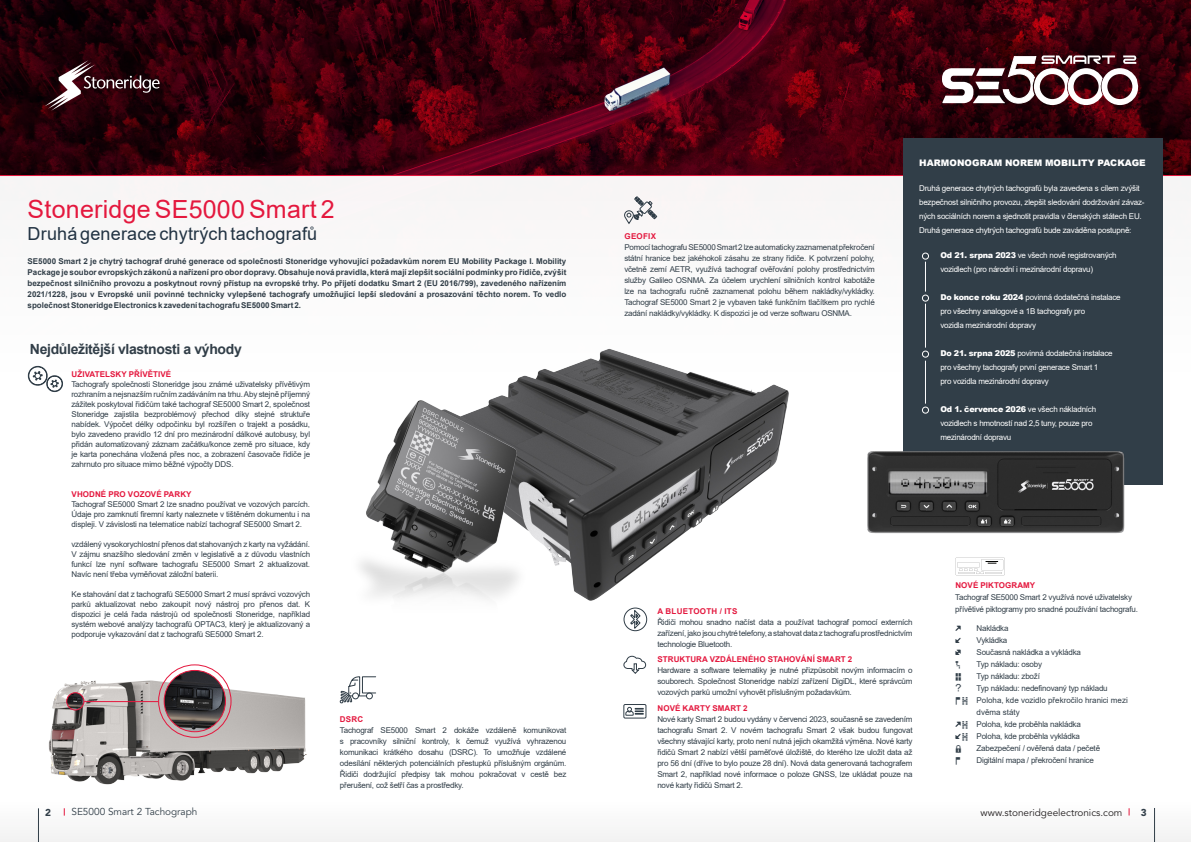
<style>
.page{position:relative;width:1191px;height:842px;background:#fff}
.page>*{position:absolute;margin:0;border:0;box-sizing:border-box;transform-origin:0 0}
.Header_Line_1_-_Red{font:25px "Arial";letter-spacing:.01em;color:#e4183e}
.Header_Line_1_-_Red-2{font:18px "Arial";letter-spacing:.01em;color:#213242}
.t1{font:700 14px "Arial";letter-spacing:-.025em;color:#313e48}
.t2{font:10px "Avenir LT Std";color:#231f20}
.t3{font:10px "Avenir LT Std";color:#313e48}
.t4{font:900 10px "Avenir LT Std";color:#313e48}
.t5{font:10px "SRE Smart 2 Print";color:#313e48}
.t6{font:900 9px "Arial";letter-spacing:.005em;color:#fff}
.t7{font:8px/11px "Arial";letter-spacing:-.025em;color:#313e48;text-align:justify}
.t8{font:8px/14px "Arial";letter-spacing:-.03em;color:#fff}
.Header_Line_1_-_Red-3{font:700 8px/11px "Arial";color:#313e48;text-align:justify}
.t9{font:700 8px "Arial";letter-spacing:.01em;color:#e4183e}
.t10{font:8px/12px "Arial";color:#313e48}
.t11{font:700 8px "Arial";letter-spacing:.035em;color:#e4183e}
.s1{font-weight:900}
</style>
<div class="page">
<img style="left:0;top:0;width:1191px;height:485px">
<hr style="left:0;top:175px;width:1191px;height:1px;background:#e4183e">
<hr style="left:38px;top:808px;width:1px;height:34px;background:#313e48">
<hr style="left:1154px;top:808px;width:1px;height:34px;background:#313e48">
<svg style="left:942px;top:55px;width:198px;height:50px"></svg>
<img style="left:405px;top:335px;width:421px;height:278px">
<img style="left:300px;top:362px;width:311px;height:251px">
<img style="left:48px;top:664px;width:259px;height:121px">
<svg style="left:623px;top:656px;width:23px;height:18px"></svg>
<div style="left:903px;top:138px;width:259px;height:346px;background:#313e48"></div>
<svg style="left:922px;top:351px;width:6px;height:6px"></svg>
<hr style="left:925px;top:304px;width:1px;height:44px;background:#fff">
<svg style="left:922px;top:295px;width:6px;height:6px"></svg>
<hr style="left:925px;top:262px;width:1px;height:30px;background:#fff">
<svg style="left:922px;top:253px;width:6px;height:6px"></svg>
<svg style="left:922px;top:407px;width:6px;height:6px"></svg>
<hr style="left:925px;top:361px;width:1px;height:43px;background:#fff">
<svg style="left:28px;top:364px;width:35px;height:30px"></svg>
<svg style="left:340px;top:676px;width:36px;height:28px"></svg>
<div style="left:623px;top:704px;width:23px;height:14px;border:1px solid #313e48"></div>
<svg style="left:625px;top:707px;width:18px;height:9px"></svg>
<svg style="left:624px;top:196px;width:33px;height:28px"></svg>
<div style="left:624px;top:608px;width:23px;height:23px;border:1px solid #313e48;border-radius:50%"></div>
<svg style="left:630px;top:609px;width:11px;height:20px"></svg>
<svg style="left:44px;top:60px;width:116px;height:51px;background:#44252b"></svg>
<img style="left:856px;top:446px;width:281px;height:88px">
<img style="left:164px;top:670px;width:61px;height:62px;border-radius:31px">
<div style="left:164px;top:670px;width:62px;height:62px;border:1px solid #e4183e;border-radius:50%"></div>
<div style="left:158px;top:664px;width:73px;height:74px;border:1px solid #e4183e;border-radius:50%"></div>
<img style="left:67px;top:693px;width:17px;height:17px;border-radius:9px">
<div style="left:66px;top:692px;width:18px;height:18px;border:1px solid #e4183e;border-radius:50%"></div>
<hr style="left:84px;top:701px;width:74px;height:1px;background:#e4183e">
<svg style="left:955px;top:558px;width:50px;height:17px"></svg>
<p class="Header_Line_1_-_Red" style="left:28px;top:192px;width:308px">Stoneridge SE5000 Smart 2</p>
<p class="Header_Line_1_-_Red-2" style="left:28px;top:222px;width:291px">Druhá generace chytrých tachografů</p>
<p class="Header_Line_1_-_Red-3" style="left:28px;top:256px;width:540px">SE5000 Smart 2 je chytrý tachograf druhé generace od společnosti Stoneridge vyhovující požadavkům norem EU Mobility Package I. Mobility Package je soubor evropských zákonů a nařízení pro obor dopravy. Obsahuje nová pravidla, která mají zlepšit sociální podmínky pro řidiče, zvýšit bezpečnost silničního provozu a poskytnout rovný přístup na evropské trhy. Po přijetí dodatku Smart 2 (EU 2016/799), zavedeného nařízením 2021/1228, jsou v Evropské unii povinné technicky vylepšené tachografy umožňující lepší sledování a prosazování těchto norem. To vedlo společnost Stoneridge Electronics k zavedení tachografu SE5000 Smart 2.</p>
<p class="t1" style="left:30px;top:339px;width:213px">Nejdůležitější vlastnosti a výhody</p>
<p class="t9" style="left:72px;top:368px;width:101px">UŽIVATELSKY PŘÍVĚTIVÉ</p>
<p class="t7" style="left:71px;top:379px;width:240px;line-height:10px">Tachografy společnosti Stoneridge jsou známé uživatelsky přívětivým rozhraním a nejsnazším ručním zadáváním na trhu. Aby stejně příjemný zážitek poskytoval řidičům také tachograf SE5000 Smart 2, společnost Stoneridge zajistila bezproblémový přechod díky stejné struktuře nabídek. Výpočet délky odpočinku byl rozšířen o trajekt a posádku, bylo zavedeno pravidlo 12 dní pro mezinárodní dálkové autobusy, byl přidán automatizovaný záznam začátku/konce země pro situace, kdy je karta ponechána vložená přes noc, a zobrazení časovače řidiče je zahrnuto pro situace mimo běžné výpočty DDS.</p>
<p class="t9" style="left:72px;top:488px;width:121px">VHODNÉ PRO VOZOVÉ PARKY</p>
<p class="t7" style="left:71px;top:499px;width:240px;line-height:10px">Tachograf SE5000 Smart 2 lze snadno používat ve vozových parcích.<br>Údaje pro zamknutí firemní karty naleznete v tištěném dokumentu i na displeji. V závislosti na telematice nabízí tachograf SE5000 Smart 2.</p>
<p class="t7" style="left:71px;top:539px;width:240px;line-height:10px">vzdálený vysokorychlostní přenos dat stahovaných z karty na vyžádání.<br>V zájmu snazšího sledování změn v legislativě a z důvodu vlastních funkcí lze nyní software tachografu SE5000 Smart 2 aktualizovat.<br>Navíc není třeba vyměňovat záložní baterii.</p>
<p class="t7" style="left:71px;top:589px;width:240px;line-height:10px">Ke stahování dat z tachografů SE5000 Smart 2 musí správci vozových parků aktualizovat nebo zakoupit nový nástroj pro přenos dat. K dispozici je celá řada nástrojů od společnosti Stoneridge, například systém webové analýzy tachografů OPTAC3, který je aktualizovaný a podporuje vykazování dat z tachografů SE5000 Smart 2.</p>
<p class="t9" style="left:340px;top:713px;width:25px">DSRC</p>
<p class="t7" style="left:340px;top:724px;width:228px">Tachograf SE5000 Smart 2 dokáže vzdáleně komunikovat s pracovníky silniční kontroly, k čemuž využívá vyhrazenou komunikaci krátkého dosahu (DSRC). To umožňuje vzdálené odesílání některých potenciálních přestupků příslušným orgánům.<br>Řidiči dodržující předpisy tak mohou pokračovat v cestě bez přerušení, což šetří čas a prostředky.</p>
<p class="t9" style="left:624px;top:231px;width:33px">GEOFIX</p>
<p class="t7" style="left:624px;top:242px;width:252px">Pomocí tachografu SE5000 Smart 2 lze automaticky zaznamenat překročení státní hranice bez jakéhokoli zásahu ze strany řidiče. K potvrzení polohy, včetně zemí AETR, využívá tachograf ověřování polohy prostřednictvím služby Galileo OSNMA. Za účelem urychlení silničních kontrol kabotáže lze na tachografu ručně zaznamenat polohu během nakládky/vykládky.<br>Tachograf SE5000 Smart 2 je vybaven také funkčním tlačítkem pro rychlé zadání nakládky/vykládky. K dispozici je od verze softwaru OSNMA.</p>
<p class="t6" style="left:919px;top:156px;width:228px">HARMONOGRAM NOREM MOBILITY PACKAGE</p>
<p class="t8" style="left:919px;top:181px;width:227px">Druhá generace chytrých tachografů byla zavedena s cílem zvýšit bezpečnost silničního provozu, zlepšit sledování dodržování závaz&shy;ných sociálních norem a sjednotit pravidla v členských státech EU.<br>Druhá generace chytrých tachografů bude zaváděna postupně:</p>
<p class="t8" style="left:940px;top:248px;width:178px"><span class="s1">Od 21. srpna 2023</span> ve všech nově registrovaných vozidlech (pro národní i mezinárodní dopravu)</p>
<p class="t8" style="left:940px;top:290px;width:182px"><span class="s1">Do konce roku 2024</span> povinná dodatečná instalace pro všechny analogové a 1B tachografy pro<br>vozidla mezinárodní dopravy</p>
<p class="t8" style="left:940px;top:346px;width:174px"><span class="s1">Do 21. srpna 2025</span> povinná dodatečná instalace pro všechny tachografy první generace Smart 1<br>pro vozidla mezinárodní dopravy</p>
<p class="t8" style="left:940px;top:402px;width:157px"><span class="s1">Od 1. července 2026</span> ve všech nákladních vozidlech s hmotností nad 2,5 tuny, pouze pro mezinárodní dopravu</p>
<p class="t11" style="left:657px;top:606px;width:81px">A BLUETOOTH / ITS</p>
<p class="t7" style="left:657px;top:617px;width:257px">Řidiči mohou snadno načíst data a používat tachograf pomocí externích zařízení, jako jsou chytré telefony, a stahovat data z tachografu prostřednictvím technologie Bluetooth.</p>
<p class="t9" style="left:657px;top:654px;width:196px">STRUKTURA VZDÁLENÉHO STAHOVÁNÍ SMART 2</p>
<p class="t7" style="left:657px;top:665px;width:257px">Hardware a software telematiky je nutné přizpůsobit novým informacím o souborech. Společnost Stoneridge nabízí zařízení DigiDL, které správcům vozových parků umožní vyhovět příslušným požadavkům.</p>
<p class="t9" style="left:657px;top:702px;width:92px">NOVÉ KARTY SMART 2</p>
<p class="t7" style="left:657px;top:713px;width:257px">Nové karty Smart 2 budou vydány v červenci 2023, současně se zavedením tachografu Smart 2. V novém tachografu Smart 2 však budou fungovat všechny stávající karty, proto není nutná jejich okamžitá výměna. Nové karty řidičů Smart 2 nabízí větší paměťové úložiště, do kterého lze uložit data až pro 56 dní (dříve to bylo pouze 28 dní). Nová data generovaná tachografem Smart 2, například nové informace o poloze GNSS, lze ukládat pouze na nové karty řidičů Smart 2.</p>
<p class="t9" style="left:955px;top:579px;width:81px">NOVÉ PIKTOGRAMY</p>
<p class="t7" style="left:955px;top:591px;width:184px;line-height:12px">Tachograf SE5000 Smart 2 využívá nové uživatelsky přívětivé piktogramy pro snadné používání tachografu.</p>
<p class="t7" style="left:976px;top:622px;width:33px">Nakládka</p>
<p class="t7" style="left:976px;top:634px;width:106px;line-height:12px">Vykládka<br>Současná nakládka a vykládka</p>
<p class="t7" style="left:976px;top:658px;width:67px">Typ nákladu: osoby</p>
<p class="t7" style="left:976px;top:670px;width:65px">Typ nákladu: zboží</p>
<p class="t5" style="left:955px;top:684px;width:8px">?</p>
<p class="t7" style="left:976px;top:682px;width:133px">Typ nákladu: nedefinovaný typ nákladu</p>
<p class="t10" style="left:976px;top:694px;width:153px">Poloha, kde vozidlo překročilo hranici mezi dvěma státy</p>
<p class="t7" style="left:976px;top:718px;width:106px">Poloha, kde proběhla nakládka</p>
<p class="t7" style="left:976px;top:730px;width:105px">Poloha, kde proběhla vykládka</p>
<p class="t7" style="left:976px;top:742px;width:125px;line-height:12px">Zabezpečení / ověřená data / pečetě<br>Digitální mapa / překročení hranice</p>
<p class="t4" style="left:45px;top:806px;width:7px">2</p>
<p class="t3" style="left:71px;top:806px;width:127px">SE5000 Smart 2 Tachograph</p>
<p class="t2" style="left:980px;top:806px;width:143px">www.stoneridgeelectronics.com</p>
<p class="t4" style="left:1140px;top:806px;width:7px">3</p>
</div>
